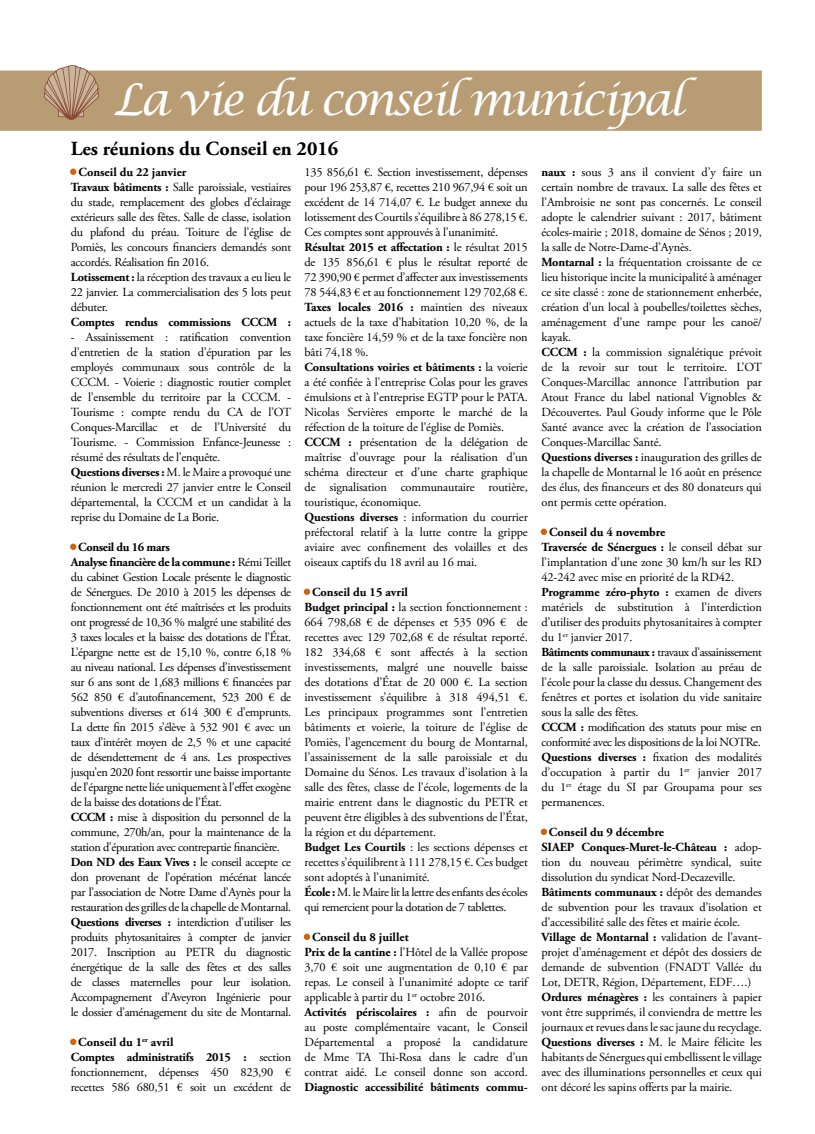
<style>
.page{position:relative;width:815px;height:1134px;background:#fff}
.page>*{position:absolute;margin:0;border:0;box-sizing:border-box;transform-origin:0 0}
.t1{font:italic 43.75px "Lucida Calligraphy";letter-spacing:-.06em;color:#fff}
.t2{font:700 20px "Adobe Garamond Pro";color:#000}
.t3{font:12.38px/15px "Adobe Garamond Pro";letter-spacing:-.01em;color:#000}
.t4{font:12.38px/15px "Adobe Garamond Pro";letter-spacing:-.03em;color:#000}
.t5{font:700 12.38px "Adobe Garamond Pro";letter-spacing:-.01em;color:#000}
.s1{font-weight:700;color:#d1630f}
.s2{font-weight:700}
.s3{font-style:italic}
</style>
<div class="page">
<div style="left:0;top:71px;width:762px;height:60px;background:#b79c74"></div>
<svg style="left:44px;top:65px;width:55px;height:55px;background:#b99a80"></svg>
<svg style="left:70px;top:169px;width:6px;height:6px"></svg>
<svg style="left:70px;top:544px;width:6px;height:6px"></svg>
<svg style="left:70px;top:1039px;width:6px;height:6px"></svg>
<svg style="left:304px;top:589px;width:6px;height:6px"></svg>
<svg style="left:304px;top:934px;width:6px;height:6px"></svg>
<svg style="left:541px;top:529px;width:6px;height:6px"></svg>
<svg style="left:541px;top:829px;width:6px;height:6px"></svg>
<h1 class="t1" style="left:113px;top:73px;width:572px">La vie du conseil municipal</h1>
<h2 class="t2" style="left:71px;top:137px;width:269px">Les réunions du Conseil en 2016</h2>
<p class="t3" style="left:71px;top:165px;width:222px"><span class="s1">•</span> <span class="s2">Conseil du 22 janvier<br>Travaux bâtiments :</span> Salle paroissiale, vestiaires du stade, remplacement des globes d’éclairage extérieurs salle des fêtes. Salle de classe, isolation du plafond du préau. Toiture de l’église de Pomiès, les concours financiers demandés sont accordés. Réalisation fin 2016.<br><span class="s2">Lotissement :</span> la réception des travaux a eu lieu le 22 janvier. La commercialisation des 5 lots peut débuter.</p>
<p class="t5" style="left:71px;top:315px;width:222px">Comptes rendus commissions CCCM :</p>
<p class="t3" style="left:71px;top:330px;width:222px">- Assainissement : ratification convention d’entretien de la station d’épuration par les employés communaux sous contrôle de la CCCM. - Voierie : diagnostic routier complet de l’ensemble du territoire par la CCCM. - Tourisme : compte rendu du CA de l’OT Conques-Marcillac et de l’Université du Tourisme. - Commission Enfance-Jeunesse : résumé des résultats de l’enquête.<br><span class="s2">Questions diverses :</span> M. le Maire a provoqué une réunion le mercredi 27 janvier entre le Conseil départemental, la CCCM et un candidat à la reprise du Domaine de La Borie.</p>
<p class="t4" style="left:71px;top:540px;width:222px"><span class="s1">•</span> <span class="s2">Conseil du 16 mars<br>Analyse financière de la commune :</span> Rémi Teillet du cabinet Gestion Locale présente le diagnostic de Sénergues. De 2010 à 2015 les dépenses de fonctionnement ont été maîtrisées et les produits ont progressé de 10,36 % malgré une stabilité des 3 taxes locales et la baisse des dotations de l’État.<br>L’épargne nette est de 15,10 %, contre 6,18 % au niveau national. Les dépenses d’investissement sur 6 ans sont de 1,683 millions € financées par 562 850 € d’autofinancement, 523 200 € de subventions diverses et 614 300 € d’emprunts.<br>La dette fin 2015 s’élève à 532 901 € avec un taux d’intérêt moyen de 2,5 % et une capacité de désendettement de 4 ans. Les prospectives jusqu’en 2020 font ressortir une baisse importante de l’épargne nette liée uniquement à l’effet exogène de la baisse des dotations de l’État.<br><span class="s2">CCCM :</span> mise à disposition du personnel de la commune, 270h/an, pour la maintenance de la station d’épuration avec contrepartie financière.<br><span class="s2">Don ND des Eaux Vives :</span> le conseil accepte ce don provenant de l’opération mécénat lancée par l’association de Notre Dame d’Aynès pour la restauration des grilles de la chapelle de Montarnal.<br><span class="s2">Questions diverses :</span> interdiction d’utiliser les produits phytosanitaires à compter de janvier 2017. Inscription au PETR du diagnostic énergétique de la salle des fêtes et des salles de classes maternelles pour leur isolation.<br>Accompagnement d’Aveyron Ingénierie pour le dossier d’aménagement du site de Montarnal.</p>
<p class="t3" style="left:71px;top:1035px;width:222px"><span class="s1">•</span> <span class="s2">Conseil du 1</span><sup>er</sup> <span class="s2">avril<br>Comptes administratifs 2015 :</span> section fonctionnement, dépenses 450 823,90 € recettes 586 680,51 € soit un excédent de</p>
<p class="t3" style="left:542px;top:165px;width:222px"><span class="s2">naux :</span> sous 3 ans il convient d’y faire un certain nombre de travaux. La salle des fêtes et l’Ambroisie ne sont pas concernés. Le conseil adopte le calendrier suivant : 2017, bâtiment écoles-mairie ; 2018, domaine de Sénos ; 2019, la salle de Notre-Dame-d’Aynès.<br><span class="s2">Montarnal :</span> la fréquentation croissante de ce lieu historique incite la municipalité à aménager ce site classé : zone de stationnement enherbée, création d’un local à poubelles/toilettes sèches, aménagement d’une rampe pour les canoë/ kayak.<br><span class="s2">CCCM :</span> la commission signalétique prévoit de la revoir sur tout le territoire. L’OT Conques-Marcillac annonce l’attribution par Atout France du label national Vignobles &amp; Découvertes. Paul Goudy informe que le Pôle Santé avance avec la création de l’association Conques-Marcillac Santé.<br><span class="s2">Questions diverses :</span> inauguration des grilles de la chapelle de Montarnal le 16 août en présence des élus, des financeurs et des 80 donateurs qui ont permis cette opération.</p>
<p class="t3" style="left:541px;top:525px;width:222px"><span class="s1">•</span> <span class="s2">Conseil du 4 novembre<br>Traversée de Sénergues :</span> le conseil débat sur l’implantation d’une zone 30 km/h sur les RD 42-242 avec mise en priorité de la RD42.<br><span class="s2">Programme zéro-phyto :</span> examen de divers matériels de substitution à l’interdiction d’utiliser des produits phytosanitaires à compter du 1<sup>er</sup> janvier 2017.<br><span class="s2">Bâtiments communaux :</span> travaux d’assainissement de la salle paroissiale. Isolation au préau de l’école pour la classe du dessus. Changement des fenêtres et portes et isolation du vide sanitaire sous la salle des fêtes.<br><span class="s2">CCCM :</span> modification des statuts pour mise en conformité avec les dispositions de la loi NOTRe.<br><span class="s2">Questions diverses :</span> fixation des modalités d’occupation à partir du 1<sup>er</sup> janvier 2017 du 1<sup>er</sup> étage du SI par Groupama pour ses permanences.</p>
<p class="t3" style="left:541px;top:825px;width:222px"><span class="s1">•</span> <span class="s2">Conseil du 9 décembre<br>SIAEP Conques-Muret-le-Château :</span> adop&shy;tion du nouveau périmètre syndical, suite dissolution du syndicat Nord-Decazeville.<br><span class="s2">Bâtiments communaux :</span> dépôt des demandes de subvention pour les travaux d’isolation et d’accessibilité salle des fêtes et mairie école.<br><span class="s2">Village de Montarnal :</span> validation de l’avant&shy;projet d’aménagement et dépôt des dossiers de demande de subvention (FNADT Vallée du Lot, DETR, Région, Département, EDF….)<br><span class="s2">Ordures ménagères :</span> les containers à papier vont être supprimés, il conviendra de mettre les journaux et revues dans le sac jaune du recyclage.<br><span class="s2">Questions diverses :</span> M. le Maire félicite les habitants de Sénergues qui embellissent le village avec des illuminations personnelles et ceux qui ont décoré les sapins offerts par la mairie.</p>
<p class="t3" style="left:305px;top:165px;width:225px">135 856,61 €. Section investissement, dépenses pour 196 253,87 €, recettes 210 967,94 € soit un excédent de 14 714,07 €. Le budget annexe du lotissement des Courtils s’équilibre à 86 278,15 €.<br>Ces comptes sont approuvés à l’unanimité.<br><span class="s2">Résultat 2015 et affectation :</span> le résultat 2015 de 135 856,61 € plus le résultat reporté de 72 390,90 € permet d’affecter aux investissements 78 544,83 € et au fonctionnement 129 702,68 €.<br><span class="s2">Taxes locales 2016 :</span> maintien des niveaux actuels de la taxe d’habitation 10,20 %, de la taxe foncière 14,59 % et de la taxe foncière non bâti 74,18 %.<br><span class="s2">Consultations voiries et bâtiments :</span> la voierie a été confiée à l’entreprise Colas pour les graves émulsions et à l’entreprise EGTP pour le PATA.<br>Nicolas Servières emporte le marché de la réfection de la toiture de l’église de Pomiès.<br><span class="s2">CCCM :</span> présentation de la délégation de maîtrise d’ouvrage pour la réalisation d’un schéma directeur et d’une charte graphique de signalisation communautaire routière, touristique, économique.<br><span class="s2">Questions diverses</span> : information du courrier préfectoral relatif à la lutte contre la grippe aviaire avec confinement des volailles et des oiseaux captifs du 18 avril au 16 mai.</p>
<p class="t3" style="left:305px;top:585px;width:225px"><span class="s1">•</span> <span class="s2">Conseil du 15 avril<br>Budget principal :</span> la section fonctionnement :<br>664 798,68 € de dépenses et 535 096 € de recettes avec 129 702,68 € de résultat reporté.<br>182 334,68 € sont affectés à la section investissements, malgré une nouvelle baisse des dotations d’État de 20 000 €. La section investissement s’équilibre à 318 494,51 €.<br>Les principaux programmes sont l’entretien bâtiments et voierie, la toiture de l’église de Pomiès, l’agencement du bourg de Montarnal, l’assainissement de la salle paroissiale et du Domaine du Sénos. Les travaux d’isolation à la salle des fêtes, classe de l’école, logements de la mairie entrent dans le diagnostic du PETR et peuvent être éligibles à des subventions de l’État, la région et du département.<br><span class="s2">Budget Les Courtils</span> : les sections dépenses et recettes s’équilibrent à 111 278,15 €. Ces budget sont adoptés à l’unanimité.<br><span class="s2">École :</span> M. le Maire lit la lettre des enfants des écoles qui remercient pour la dotation de 7 tablettes.</p>
<p class="t3" style="left:305px;top:930px;width:225px"><span class="s1">•</span> <span class="s2">Conseil du 8 juillet<br>Prix de la cantine :</span> l’Hôtel de la Vallée propose 3,70 € soit une augmentation de 0,10 € par repas<span class="s3">.</span> Le conseil à l’unanimité adopte ce tarif applicable à partir du 1<sup>er</sup> octobre 2016.<br><span class="s2">Activités périscolaires :</span> afin de pourvoir au poste complémentaire vacant, le Conseil Départemental a proposé la candidature de Mme TA Thi-Rosa dans le cadre d’un contrat aidé. Le conseil donne son accord.</p>
<p class="t5" style="left:305px;top:1080px;width:225px">Diagnostic accessibilité bâtiments commu-</p>
</div>
